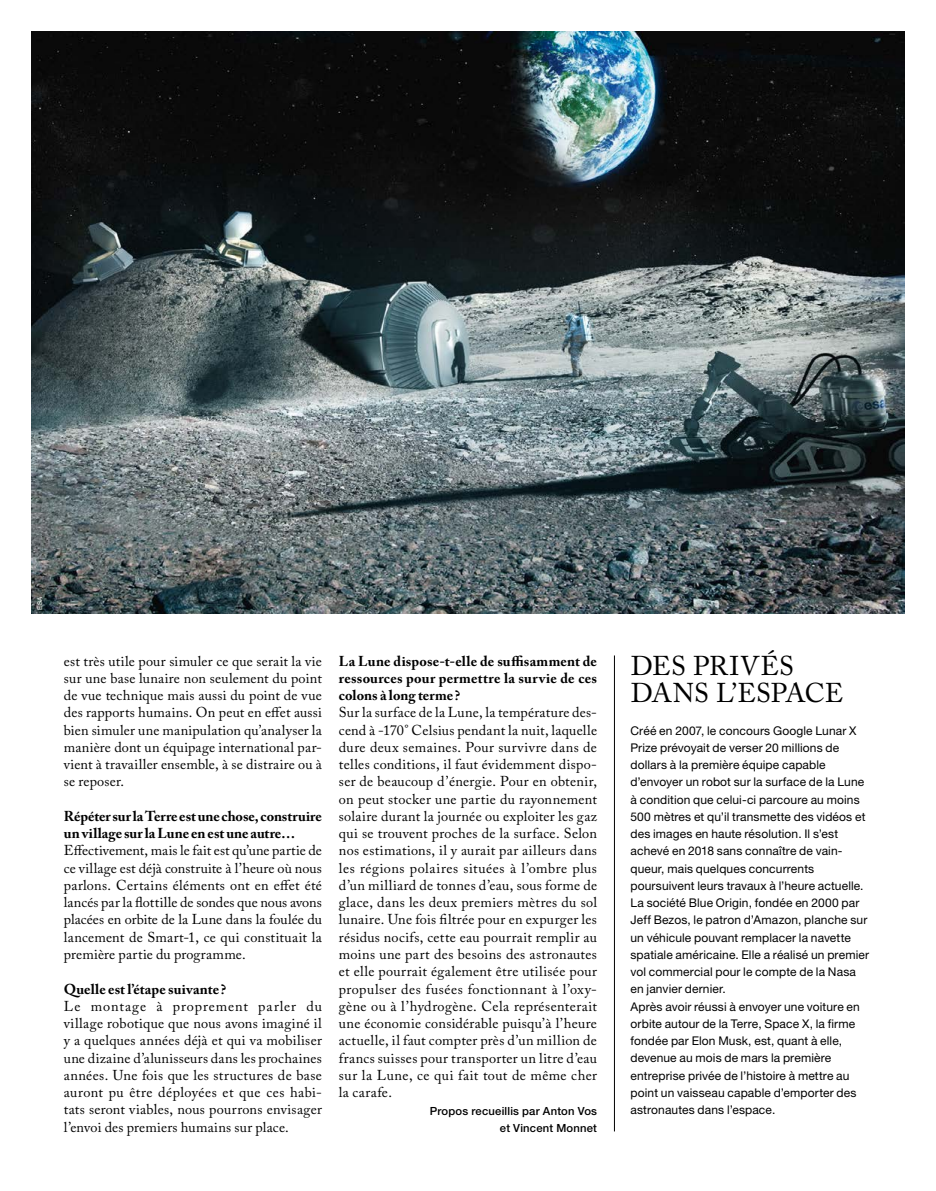
<style>
.page{position:relative;width:936px;height:1191px;background:#fff}
.page>*{position:absolute;margin:0;border:0;box-sizing:border-box;transform-origin:0 0}
.t1{font:27px/27px "Adobe Caslon Pro";color:#000}
.t2{font:14.25px/17.2px "Adobe Caslon Pro";letter-spacing:.015em;color:#000;text-align:justify}
.t3{font:700 14.25px/17.2px "Adobe Caslon Pro";letter-spacing:.005em;color:#000}
.t4{font:12px/17.2px "Helvetica Neue";letter-spacing:.01em;color:#000}
.t5{font:500 11.25px/17.2px "Helvetica Neue";letter-spacing:.015em;color:#000;text-align:right}
.t6{font:6.3px "Helvetica Neue";color:#fff}
</style>
<div class="page">
<img style="left:32px;top:32px;width:872px;height:582px">
<hr style="left:614px;top:655px;width:1px;height:476px;background:#000">
<p class="t6" style="left:35px;top:609px;width:14px;rotate:-90deg">ESA</p>
<p class="t2" style="left:64px;top:652px;width:259px">est très utile pour simuler ce que serait la vie sur une base lunaire non seulement du point de vue technique mais aussi du point de vue des rapports humains. On peut en effet aussi bien simuler une manipulation qu’analyser la manière dont un équipage international par&shy;vient à travailler ensemble, à se distraire ou à se reposer.</p>
<p class="t3" style="left:64px;top:807px;width:259px">Répéter sur la Terre est une chose, construire un village sur la Lune en est une autre…</p>
<p class="t2" style="left:64px;top:842px;width:260px">Effectivement, mais le fait est qu’une partie de ce village est déjà construite à l’heure où nous parlons. Certains éléments ont en effet été lancés par la flottille de sondes que nous avons placées en orbite de la Lune dans la foulée du lancement de Smart-1, ce qui constituait la première partie du programme.</p>
<p class="t3" style="left:64px;top:980px;width:164px">Quelle est l’étape suivante ?</p>
<p class="t2" style="left:64px;top:997px;width:259px">Le montage à proprement parler du village robotique que nous avons imaginé il y a quelques années déjà et qui va mobiliser une dizaine d’alunisseurs dans les prochaines années. Une fois que les structures de base auront pu être déployées et que ces habi&shy;tats seront viables, nous pourrons envisager l’envoi des premiers humains sur place.</p>
<p class="t3" style="left:339px;top:652px;width:259px;text-align:justify">La Lune dispose-t-elle de suffisamment de ressources pour permettre la survie de ces colons à long terme ?</p>
<p class="t2" style="left:339px;top:704px;width:260px">Sur la surface de la Lune, la température des&shy;cend à -170° Celsius pendant la nuit, laquelle dure deux semaines. Pour survivre dans de telles conditions, il faut évidemment dispo&shy;ser de beaucoup d’énergie. Pour en obtenir, on peut stocker une partie du rayonnement solaire durant la journée ou exploiter les gaz qui se trouvent proches de la surface. Selon nos estimations, il y aurait par ailleurs dans les régions polaires situées à l’ombre plus d’un milliard de tonnes d’eau, sous forme de glace, dans les deux premiers mètres du sol lunaire. Une fois filtrée pour en expurger les résidus nocifs, cette eau pourrait remplir au moins une part des besoins des astronautes et elle pourrait également être utilisée pour propulser des fusées fonctionnant à l’oxy&shy;gène ou à l’hydrogène. Cela représenterait une économie considérable puisqu’à l’heure actuelle, il faut compter près d’un million de francs suisses pour transporter un litre d’eau sur la Lune, ce qui fait tout de même cher la carafe.</p>
<p class="t5" style="left:430px;top:1102px;width:169px">Propos recueillis par Anton Vos et Vincent Monnet</p>
<h1 class="t1" style="left:630px;top:651px;width:214px">DES PRIVÉS<br>DANS L’ESPACE</h1>
<p class="t4" style="left:630px;top:721px;width:240px">Créé en 2007, le concours Google Lunar X Prize prévoyait de verser 20 millions de dollars à la première équipe capable d’envoyer un robot sur la surface de la Lune à condition que celui-ci parcoure au moins 500 mètres et qu’il transmette des vidéos et des images en haute résolution. Il s’est achevé en 2018 sans connaître de vain&shy;queur, mais quelques concurrents poursuivent leurs travaux à l’heure actuelle.<br>La société Blue Origin, fondée en 2000 par Jeff Bezos, le patron d’Amazon, planche sur un véhicule pouvant remplacer la navette spatiale américaine. Elle a réalisé un premier vol commercial pour le compte de la Nasa en janvier dernier.<br>Après avoir réussi à envoyer une voiture en orbite autour de la Terre, Space X, la firme fondée par Elon Musk, est, quant à elle, devenue au mois de mars la première entreprise privée de l’histoire à mettre au point un vaisseau capable d’emporter des astronautes dans l’espace.</p>
</div>
